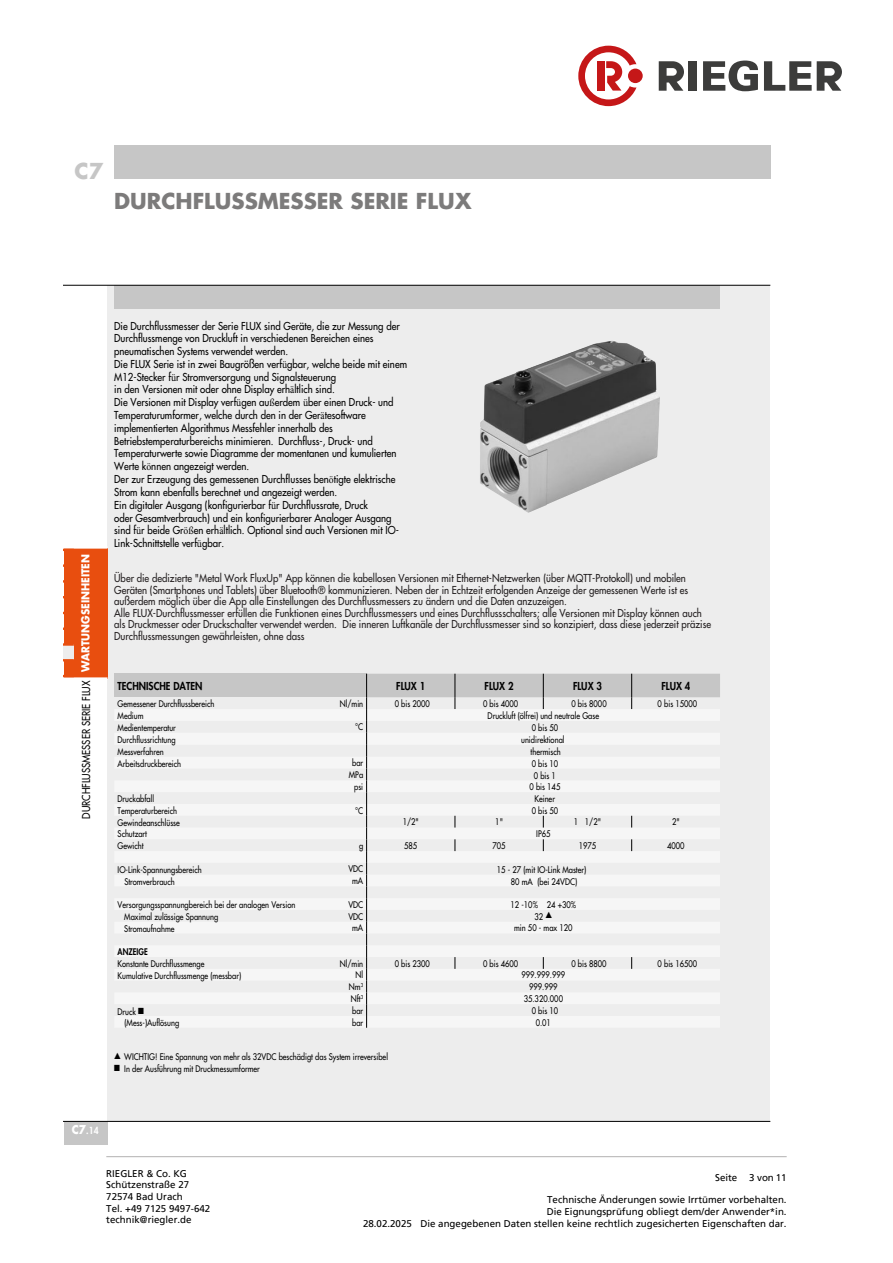
<style>
.page{position:relative;width:893px;height:1263px;background:#fff}
.page>*{position:absolute;margin:0;border:0;box-sizing:border-box;transform-origin:0 0}
.t1{font:700 21.3px "Futura Std";color:#7c7b7b}
.t2{font:700 21.3px "Futura Std";color:#c6c6c6}
.t3{font:500 10.65px/12.8px "Futura Std";color:#000;scale:.9 1}
.t4{font:500 10.65px/11.6px "Futura Std";color:#221e1f;scale:.9 1}
.t5{font:800 10.65px "Futura Std";color:#000;scale:.9 1}
.t6{font:700 10.65px "Futura Std";color:#fff;scale:.95 1}
.t7{font:9.75px/11.7px "Frutiger LT Pro";color:#000}
.t8{font:800 9.45px "Futura Std";color:#fff;scale:.9 1}
.t9{font:500 8.85px "Futura Std";color:#000;scale:.85 1}
.t10{font:800 8.85px "Futura Std";color:#000;scale:.85 1}
.s1{font-family:"Minion Pro";font-weight:400}
.s2{font-weight:700;font-size:11.85px}
</style>
<div class="page">
<svg style="left:659px;top:61px;width:25px;height:30px"></svg>
<div style="left:689px;top:61px;width:8px;height:30px;background:#3c3c3b"></div>
<svg style="left:703px;top:61px;width:55px;height:30px"></svg>
<svg style="left:764px;top:61px;width:78px;height:30px"></svg>
<svg style="left:578px;top:46px;width:58px;height:60px"></svg>
<div style="left:628px;top:69px;width:15px;height:14px;background:#c51718;border-radius:50%"></div>
<hr style="left:106px;top:1156px;width:681px;height:1px;background:#b3b2b2">
<div style="left:108px;top:285px;width:662px;height:836px;background:#ededed"></div>
<div style="left:64px;top:1121px;width:44px;height:24px;background:#c6c6c6"></div>
<div style="left:114px;top:145px;width:656px;height:34px;background:#c6c6c6"></div>
<div style="left:64px;top:548px;width:44px;height:131px;background:#e84e0f"></div>
<hr style="left:64px;top:546px;width:44px;height:3px;background:#fff">
<hr style="left:64px;top:677px;width:44px;height:3px;background:#fff">
<div style="left:64px;top:644px;width:10px;height:16px;background:#ededed"></div>
<svg style="left:64px;top:644px;width:10px;height:2px"></svg>
<div style="left:114px;top:285px;width:606px;height:24px;background:#c6c6c6"></div>
<div style="left:114px;top:674px;width:253px;height:23px;background:#c6c6c6"></div>
<svg style="left:366px;top:674px;width:354px;height:354px"></svg>
<img style="left:480px;top:341px;width:180px;height:172px">
<hr style="left:64px;top:1121px;width:706px;height:1px;background:#000">
<hr style="left:64px;top:285px;width:706px;height:1px;background:#000">
<h1 class="t2" style="left:75px;top:157px;width:30px">C7</h1>
<h1 class="t1" style="left:114px;top:187px;width:359px">DURCHFLUSSMESSER SERIE FLUX</h1>
<p class="t6" style="left:78px;top:672px;width:126px;rotate:-90deg">WARTUNGSEINHEITEN</p>
<p class="t3" style="left:80px;top:819px;width:155px;rotate:-90deg">DURCHFLUSSMESSER SERIE FLUX</p>
<p class="t3" style="left:114px;top:319px;width:327px">Die Durchflussmesser der Serie FLUX sind Geräte, die zur Messung der Durchflussmenge von Druckluft in verschiedenen Bereichen eines pneumatischen Systems verwendet werden.<br>Die FLUX Serie ist in zwei Baugrößen verf<span class="s1">ü</span>gbar, welche beide mit einem M12-Stecker f<span class="s1">ü</span>r Stromversorgung und Signalsteuerung<br>in den Versionen mit oder ohne Display erh<span class="s1">ä</span>ltlich sind.<br>Die Versionen mit Display verf<span class="s1">ü</span>gen au<span class="s1">ß</span>erdem <span class="s1">ü</span>ber einen Druck- und Temperaturumformer, welche durch den in der Ger<span class="s1">ä</span>tesoftware implementierten Algorithmus Messfehler innerhalb des Betriebstemperaturbereichs minimieren. Durchfluss-, Druck- und Temperaturwerte sowie Diagramme der momentanen und kumulierten Werte k<span class="s1">ö</span>nnen angezeigt werden.<br>Der zur Erzeugung des gemessenen Durchflusses ben<span class="s1">ö</span>tigte elektrische Strom kann ebenfalls berechnet und angezeigt werden.<br>Ein digitaler Ausgang (konfigurierbar f<span class="s1">ü</span>r Durchflussrate, Druck<br>oder Gesamtverbrauch) und ein konfigurierbarer Analoger Ausgang sind f<span class="s1">ü</span>r beide Gr<span class="s1">öß</span>en erh<span class="s1">ä</span>ltlich. Optional sind auch Versionen mit IO-Link-Schnittstelle verf<span class="s1">ü</span>gbar.</p>
<p class="t4" style="left:114px;top:573px;width:665px">Über die dedizierte "Metal Work FluxUp" App können die kabellosen Versionen mit Ethernet-Netzwerken (über MQTT-Protokoll) und mobilen Geräten (Smartphones und Tablets) über Bluetooth® kommunizieren. Neben der in Echtzeit erfolgenden Anzeige der gemessenen Werte ist es außerdem möglich über die App alle Einstellungen des Durchflussmessers zu ändern und die Daten anzuzeigen.<br>Alle FLUX-Durchflussmesser erfüllen die Funktionen eines Durchflussmessers und eines Durchflussschalters; alle Versionen mit Display können auch als Druckmesser oder Druckschalter verwendet werden. Die inneren Luftkanäle der Durchflussmesser sind so konzipiert, dass diese jederzeit präzise Durchflussmessungen gewährleisten, ohne dass</p>
<p class="t5" style="left:118px;top:679px;width:96px">TECHNISCHE DATEN</p>
<p class="t5" style="left:396px;top:679px;width:34px">FLUX 1</p>
<p class="t5" style="left:485px;top:679px;width:34px">FLUX 2</p>
<p class="t5" style="left:573px;top:679px;width:34px">FLUX 3</p>
<p class="t5" style="left:661px;top:679px;width:34px">FLUX 4</p>
<p class="t9" style="left:118px;top:698px;width:115px">Gemessener Durchflussbereich</p>
<p class="t9" style="left:340px;top:698px;width:29px">Nl/min</p>
<p class="t9" style="left:395px;top:698px;width:43px">0 bis 2000</p>
<p class="t9" style="left:483px;top:698px;width:43px">0 bis 4000</p>
<p class="t9" style="left:571px;top:698px;width:43px">0 bis 8000</p>
<p class="t9" style="left:658px;top:698px;width:48px">0 bis 15000</p>
<p class="t9" style="left:118px;top:710px;width:32px">Medium</p>
<p class="t9" style="left:488px;top:710px;width:133px">Druckluft (ölfrei) und neutrale Gase</p>
<p class="t9" style="left:118px;top:722px;width:70px">Medientemperatur</p>
<p class="t9" style="left:355px;top:722px;width:11px">°C</p>
<p class="t9" style="left:532px;top:722px;width:33px">0 bis 50</p>
<p class="t9" style="left:118px;top:734px;width:70px">Durchflussrichtung</p>
<p class="t9" style="left:521px;top:734px;width:53px">unidirektional</p>
<p class="t9" style="left:118px;top:746px;width:56px">Messverfahren</p>
<p class="t9" style="left:531px;top:746px;width:37px">thermisch</p>
<p class="t9" style="left:118px;top:758px;width:76px">Arbeitsdruckbereich</p>
<p class="t9" style="left:352px;top:757px;width:15px">bar</p>
<p class="t9" style="left:532px;top:758px;width:33px">0 bis 10</p>
<p class="t9" style="left:349px;top:769px;width:18px">MPa</p>
<p class="t9" style="left:534px;top:770px;width:28px">0 bis 1</p>
<p class="t9" style="left:354px;top:781px;width:12px">psi</p>
<p class="t9" style="left:529px;top:781px;width:38px">0 bis 145</p>
<p class="t9" style="left:118px;top:793px;width:44px">Druckabfall</p>
<p class="t9" style="left:534px;top:793px;width:26px">Keiner</p>
<p class="t9" style="left:118px;top:805px;width:72px">Temperaturbereich</p>
<p class="t9" style="left:355px;top:805px;width:11px">°C</p>
<p class="t9" style="left:532px;top:805px;width:33px">0 bis 50</p>
<p class="t9" style="left:118px;top:817px;width:75px">Gewindeanschlüsse</p>
<p class="t9" style="left:403px;top:816px;width:21px">1/2"</p>
<p class="t9" style="left:495px;top:816px;width:11px">1"</p>
<p class="t9" style="left:574px;top:816px;width:33px">1 1/2"</p>
<p class="t9" style="left:672px;top:816px;width:11px">2"</p>
<p class="t9" style="left:118px;top:829px;width:36px">Schutzart</p>
<p class="t9" style="left:536px;top:828px;width:18px">IP65</p>
<p class="t9" style="left:118px;top:840px;width:32px">Gewicht</p>
<p class="t9" style="left:359px;top:840px;width:6px">g</p>
<p class="t9" style="left:404px;top:840px;width:17px">585</p>
<p class="t9" style="left:493px;top:840px;width:17px">705</p>
<p class="t9" style="left:579px;top:840px;width:22px">1975</p>
<p class="t9" style="left:667px;top:840px;width:22px">4000</p>
<p class="t9" style="left:118px;top:864px;width:100px">IO-Link-Spannungsbereich</p>
<p class="t9" style="left:348px;top:864px;width:19px">VDC</p>
<p class="t9" style="left:497px;top:864px;width:107px">15 - 27 (mit IO-Link Master)</p>
<p class="t9" style="left:124px;top:876px;width:61px">Stromverbrauch</p>
<p class="t9" style="left:352px;top:875px;width:15px">mA</p>
<p class="t9" style="left:511px;top:876px;width:80px">80 mA (bei 24VDC)</p>
<p class="t9" style="left:118px;top:899px;width:211px">Versorgungsspannungbereich bei der analogen Version</p>
<p class="t9" style="left:348px;top:899px;width:19px">VDC</p>
<p class="t9" style="left:510px;top:899px;width:79px">12 -10% 24 +30%</p>
<p class="t9" style="left:124px;top:911px;width:112px">Maximal zulässige Spannung</p>
<p class="t9" style="left:348px;top:911px;width:19px">VDC</p>
<p class="t9" style="left:534px;top:911px;width:22px">32 ▲</p>
<p class="t9" style="left:124px;top:923px;width:61px">Stromaufnahme</p>
<p class="t9" style="left:352px;top:922px;width:15px">mA</p>
<p class="t9" style="left:514px;top:922px;width:70px">min 50 - max 120</p>
<p class="t10" style="left:118px;top:946px;width:37px">ANZEIGE</p>
<p class="t9" style="left:118px;top:958px;width:104px">Konstante Durchflussmenge</p>
<p class="t9" style="left:340px;top:958px;width:29px">Nl/min</p>
<p class="t9" style="left:395px;top:958px;width:43px">0 bis 2300</p>
<p class="t9" style="left:483px;top:958px;width:43px">0 bis 4600</p>
<p class="t9" style="left:571px;top:958px;width:43px">0 bis 8800</p>
<p class="t9" style="left:658px;top:958px;width:48px">0 bis 16500</p>
<p class="t9" style="left:118px;top:970px;width:147px">Kumulative Durchflussmenge (messbar)</p>
<p class="t9" style="left:356px;top:970px;width:10px">Nl</p>
<p class="t9" style="left:521px;top:970px;width:53px">999.999.999</p>
<p class="t9" style="left:349px;top:981px;width:18px">Nm<sup>3</sup></p>
<p class="t9" style="left:529px;top:981px;width:35px">999.999</p>
<p class="t9" style="left:351px;top:993px;width:16px">Nft<sup>3</sup></p>
<p class="t9" style="left:524px;top:993px;width:48px">35.320.000</p>
<p class="t9" style="left:118px;top:1006px;width:32px">Druck ■</p>
<p class="t9" style="left:352px;top:1005px;width:15px">bar</p>
<p class="t9" style="left:532px;top:1005px;width:33px">0 bis 10</p>
<p class="t9" style="left:124px;top:1017px;width:66px">(Mess-)Auflösung</p>
<p class="t9" style="left:352px;top:1017px;width:15px">bar</p>
<p class="t9" style="left:536px;top:1017px;width:20px">0.01</p>
<p class="t9" style="left:114px;top:1051px;width:324px">▲ WICHTIG! Eine Spannung von mehr als 32VDC beschädigt das System irreversibel</p>
<p class="t9" style="left:114px;top:1063px;width:173px">■ In der Ausführung mit Druckmessumformer</p>
<p class="t8" style="left:72px;top:1125px;width:31px"><span class="s2">C7</span>.14</p>
<p class="t7" style="left:106px;top:1167px;width:105px">RIEGLER &amp; Co. KG<br>Schützenstraße 27<br>72574 Bad Urach<br>Tel. +49 7125 9497-642 technik@riegler.de</p>
<p class="t7" style="left:363px;top:1217px;width:50px">28.02.2025</p>
<p class="t7" style="left:715px;top:1172px;width:73px">Seite 3 von 11</p>
<p class="t7" style="left:420px;top:1194px;width:368px;text-align:right">Technische Änderungen sowie Irrtümer vorbehalten.<br>Die Eignungsprüfung obliegt dem/der Anwender*in.<br>Die angegebenen Daten stellen keine rechtlich zugesicherten Eigenschaften dar.</p>
</div>
